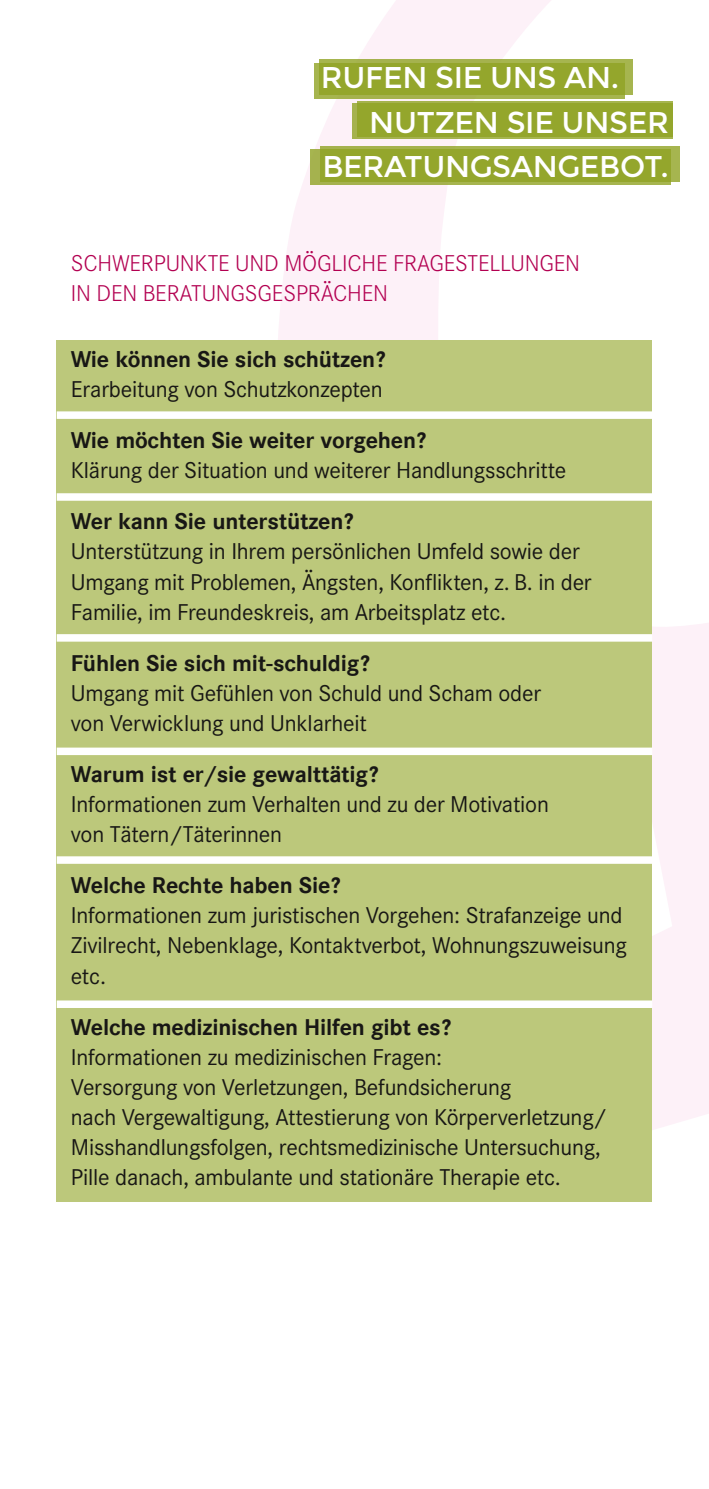
<style>
.page{position:relative;width:709px;height:1489px;background:#fff}
.page>*{position:absolute;margin:0;border:0;box-sizing:border-box;transform-origin:0 0}
.t1{font:30px "Montserrat";letter-spacing:-.01em;color:#fff}
.t2{font:23.75px/30px "Corporate S";letter-spacing:-.01em;color:#181715}
.t3{font:300 23.75px/30px "Corporate S";letter-spacing:-.01em;color:#b30051}
.t4{font:700 22.5px "Corporate SBQ";letter-spacing:-.01em;color:#181715}
</style>
<div class="page">
<svg style="left:278px;top:0;width:402px;height:340px"></svg>
<svg style="left:432px;top:623px;width:277px;height:579px"></svg>
<div style="left:57px;top:340px;width:595px;height:861px;background:#bcc87b"></div>
<div style="left:319px;top:60px;width:313px;height:35px;background:#90a324;opacity:.8"></div>
<div style="left:314px;top:64px;width:311px;height:35px;background:#90a324;opacity:.8"></div>
<div style="left:352px;top:104px;width:321px;height:35px;background:#a5b24e"></div>
<div style="left:320px;top:146px;width:359px;height:36px;background:#a6b54f"></div>
<div style="left:310px;top:149px;width:360px;height:36px;background:#90a324;opacity:.8"></div>
<div style="left:357px;top:102px;width:316px;height:35px;background:#94a62c"></div>
<div style="left:57px;top:411px;width:595px;height:8px;background:#fff"></div>
<div style="left:57px;top:493px;width:595px;height:7px;background:#fff"></div>
<div style="left:57px;top:634px;width:595px;height:7px;background:#fff"></div>
<div style="left:57px;top:747px;width:595px;height:8px;background:#fff"></div>
<div style="left:57px;top:856px;width:595px;height:7px;background:#fff"></div>
<div style="left:57px;top:1000px;width:595px;height:7px;background:#fff"></div>
<p class="t1" style="left:321px;top:59px;width:300px">RUFEN SIE UNS AN.</p>
<p class="t1" style="left:369px;top:103px;width:301px">NUTZEN SIE UNSER</p>
<p class="t1" style="left:322px;top:148px;width:348px">BERATUNGSANGEBOT.</p>
<p class="t3" style="left:71px;top:250px;width:510px">SCHWERPUNKTE UND MÖGLICHE FRAGESTELLUNGEN<br>IN DEN BERATUNGSGESPRÄCHEN</p>
<p class="t4" style="left:71px;top:345px;width:316px">Wie können Sie sich schützen?</p>
<p class="t2" style="left:71px;top:376px;width:313px">Erarbeitung von Schutzkonzepten</p>
<p class="t4" style="left:71px;top:426px;width:357px">Wie möchten Sie weiter vorgehen?</p>
<p class="t2" style="left:71px;top:457px;width:497px">Klärung der Situation und weiterer Handlungsschritte</p>
<p class="t4" style="left:71px;top:508px;width:284px">Wer kann Sie unterstützen?</p>
<p class="t2" style="left:71px;top:539px;width:522px">Unterstützung in Ihrem persönlichen Umfeld sowie der<br>Umgang mit Problemen, Ängsten, Konflikten, z. B. in der<br>Familie, im Freundeskreis, am Arbeitsplatz etc.</p>
<p class="t4" style="left:71px;top:649px;width:300px">Fühlen Sie sich mit-schuldig?</p>
<p class="t2" style="left:71px;top:680px;width:472px">Umgang mit Gefühlen von Schuld und Scham oder von Verwicklung und Unklarheit</p>
<p class="t4" style="left:71px;top:760px;width:309px">Warum ist er/sie gewalttätig?</p>
<p class="t2" style="left:71px;top:791px;width:479px">Informationen zum Verhalten und zu der Motivation von Tätern/Täterinnen</p>
<p class="t4" style="left:71px;top:871px;width:271px">Welche Rechte haben Sie?</p>
<p class="t2" style="left:71px;top:902px;width:557px">Informationen zum juristischen Vorgehen: Strafanzeige und<br>Zivilrecht, Nebenklage, Kontaktverbot, Wohnungszuweisung etc.</p>
<p class="t4" style="left:71px;top:1013px;width:381px">Welche medizinischen Hilfen gibt es?</p>
<p class="t2" style="left:71px;top:1044px;width:538px">Informationen zu medizinischen Fragen:<br>Versorgung von Verletzungen, Befundsicherung<br>nach Vergewaltigung, Attestierung von Körperverletzung/ Misshandlungsfolgen, rechtsmedizinische Untersuchung, Pille danach, ambulante und stationäre Therapie etc.</p>
</div>
